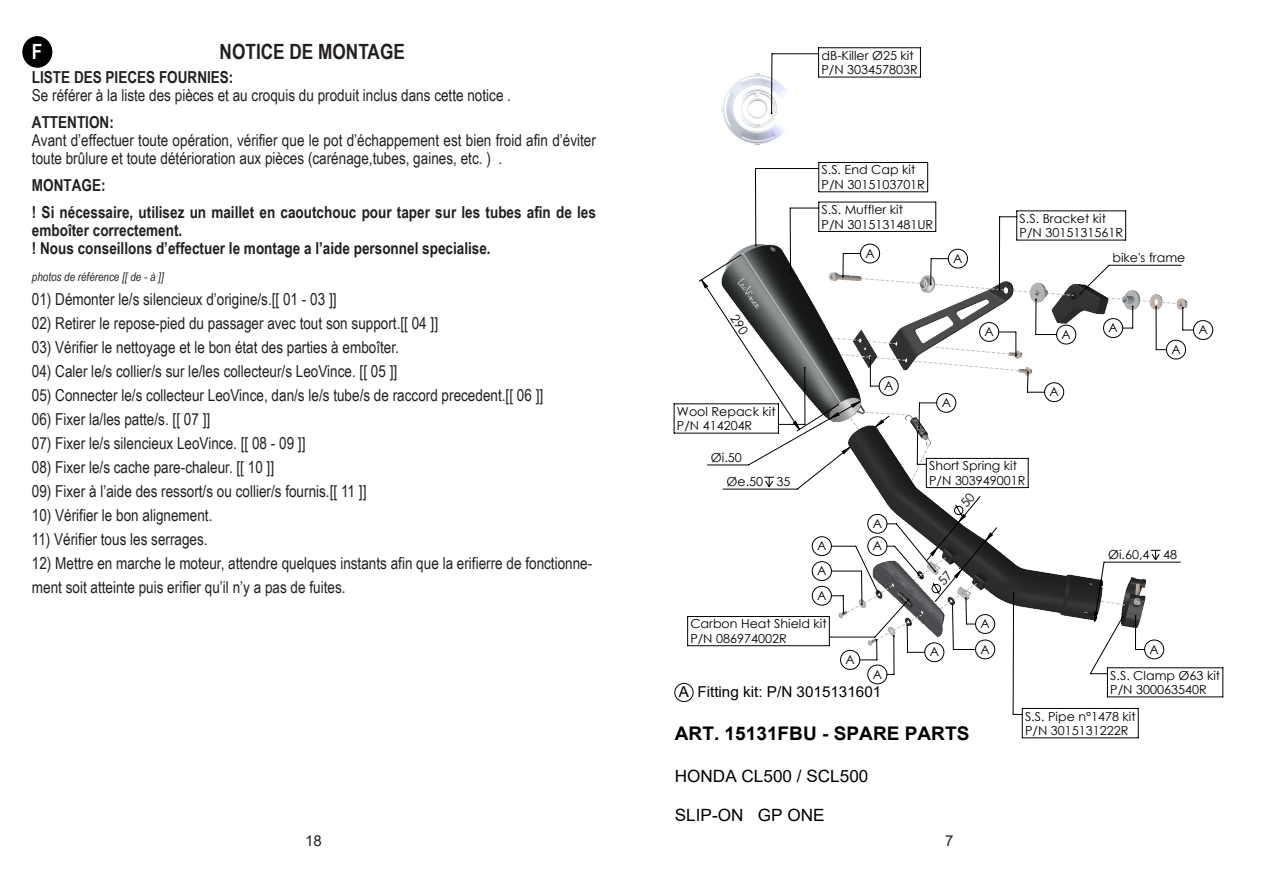
<style>
.page{position:relative;width:1263px;height:893px;background:#fff}
.page>*{position:absolute;margin:0;border:0;box-sizing:border-box;transform-origin:0 0}
.t1{font:700 21px "Arial Narrow";color:#231f20}
.t2{font:700 21px "Arial Narrow";color:#fff}
.t3{font:700 18.75px "Arial";color:#000}
.t4{font:16.95px "Arial";color:#000}
.t5{font:16.5px/18px "Arial Narrow";color:#231f20}
.t6{font:700 16.5px/18px "Arial Narrow";color:#231f20}
.t7{font:15px "Arial";color:#000}
.t8{font:15px "Arial";color:#231f20}
.t9{font:12.45px/14.7px "Century Gothic";color:#000}
.t10{font:italic 12px "Arial Narrow";color:#231f20}
</style>
<div class="page">
<div style="left:22px;top:36px;width:30px;height:32px;background:#000001;border-radius:50%"></div>
<svg style="left:674px;top:47px;width:549px;height:691px"></svg>
<svg style="left:707px;top:432px;width:48px;height:190px"></svg>
<svg style="left:755px;top:112px;width:429px;height:529px"></svg>
<svg style="left:831px;top:402px;width:270px;height:219px"></svg>
<svg style="left:847px;top:492px;width:150px;height:148px"></svg>
<svg style="left:699px;top:253px;width:338px;height:179px"></svg>
<p class="t2" style="left:32px;top:36px;width:12px">F</p>
<p class="t1" style="left:220px;top:36px;width:187px">NOTICE DE MONTAGE</p>
<p class="t6" style="left:32px;top:67px;width:203px">LISTE DES PIECES FOURNIES:</p>
<p class="t5" style="left:32px;top:86px;width:481px">Se référer à la liste des pièces et au croquis du produit inclus dans cette notice .</p>
<p class="t6" style="left:32px;top:112px;width:83px">ATTENTION:</p>
<p class="t5" style="left:32px;top:131px;width:565px">Avant d’effectuer toute opération, vérifier que le pot d’échappement est bien froid afin d’éviter toute brûlure et toute détérioration aux pièces (carénage,tubes, gaines, etc. ) .</p>
<p class="t6" style="left:32px;top:175px;width:75px">MONTAGE:</p>
<p class="t6" style="left:32px;top:202px;width:565px">! Si nécessaire, utilisez un maillet en caoutchouc pour taper sur les tubes afin de les emboîter correctement.</p>
<p class="t6" style="left:32px;top:238px;width:460px">! Nous conseillons d’effectuer le montage a l’aide personnel specialise.</p>
<p class="t10" style="left:32px;top:268px;width:133px">photos de référence [[ de - à ]]</p>
<p class="t5" style="left:32px;top:290px;width:306px">01) Démonter le/s silencieux d’origine/s.[[ 01 - 03 ]]</p>
<p class="t5" style="left:32px;top:314px;width:408px">02) Retirer le repose-pied du passager avec tout son support.[[ 04 ]]</p>
<p class="t5" style="left:32px;top:338px;width:369px">03) Vérifier le nettoyage et le bon état des parties à emboîter.</p>
<p class="t5" style="left:32px;top:362px;width:367px">04) Caler le/s collier/s sur le/les collecteur/s LeoVince. [[ 05 ]]</p>
<p class="t5" style="left:32px;top:386px;width:513px">05) Connecter le/s collecteur LeoVince, dan/s le/s tube/s de raccord precedent.[[ 06 ]]</p>
<p class="t5" style="left:32px;top:410px;width:180px">06) Fixer la/les patte/s. [[ 07 ]]</p>
<p class="t5" style="left:32px;top:434px;width:275px">07) Fixer le/s silencieux LeoVince. [[ 08 - 09 ]]</p>
<p class="t5" style="left:32px;top:458px;width:244px">08) Fixer le/s cache pare-chaleur. [[ 10 ]]</p>
<p class="t5" style="left:32px;top:482px;width:336px">09) Fixer à l’aide des ressort/s ou collier/s fournis.[[ 11 ]]</p>
<p class="t5" style="left:32px;top:506px;width:182px">10) Vérifier le bon alignement.</p>
<p class="t5" style="left:32px;top:530px;width:177px">11) Vérifier tous les serrages.</p>
<p class="t5" style="left:32px;top:551px;width:562px;line-height:24px">12) Mettre en marche le moteur, attendre quelques instants afin que la erifierre de fonctionne&shy;ment soit atteinte puis erifier qu’il n’y a pas de fuites.</p>
<p class="t9" style="left:821px;top:48px;width:98px">dB-Killer Ø25 kit<br>P/N 303457803R</p>
<p class="t9" style="left:821px;top:162px;width:105px">S.S. End Cap kit<br>P/N 3015103701R</p>
<p class="t9" style="left:822px;top:202px;width:113px">S.S. Muffler kit<br>P/N 3015131481UR</p>
<p class="t9" style="left:865px;top:246px;width:11px">A</p>
<p class="t9" style="left:953px;top:251px;width:11px">A</p>
<p class="t9" style="left:1020px;top:211px;width:105px">S.S. Bracket kit<br>P/N 3015131561R</p>
<p class="t9" style="left:1112px;top:250px;width:74px">bike's frame</p>
<p class="t9" style="left:677px;top:404px;width:100px">Wool Repack kit<br>P/N 414204R</p>
<p class="t9" style="left:726px;top:445px;width:66px;line-height:24px;text-indent:-16px">Øi.50<br>Øe.50 35</p>
<p class="t9" style="left:817px;top:538px;width:11px">A</p>
<p class="t9" style="left:817px;top:563px;width:11px">A</p>
<p class="t9" style="left:817px;top:588px;width:11px">A</p>
<p class="t9" style="left:690px;top:616px;width:138px">Carbon Heat Shield kit<br>P/N 086974002R</p>
<p class="t9" style="left:884px;top:378px;width:11px">A</p>
<p class="t9" style="left:873px;top:512px;width:11px;line-height:22.4px">A<br>A</p>
<p class="t9" style="left:845px;top:652px;width:11px">A</p>
<p class="t9" style="left:942px;top:395px;width:11px">A</p>
<p class="t9" style="left:984px;top:324px;width:11px">A</p>
<p class="t9" style="left:1108px;top:320px;width:11px">A</p>
<p class="t9" style="left:1061px;top:327px;width:11px">A</p>
<p class="t9" style="left:1049px;top:384px;width:11px">A</p>
<p class="t9" style="left:929px;top:458px;width:98px">Short Spring kit<br>P/N 303949001R</p>
<p class="t9" style="left:1171px;top:342px;width:11px">A</p>
<p class="t9" style="left:1198px;top:322px;width:11px">A</p>
<p class="t9" style="left:930px;top:644px;width:11px">A</p>
<p class="t9" style="left:980px;top:611px;width:11px;line-height:25.3px">A<br>A</p>
<p class="t9" style="left:1108px;top:547px;width:70px">Øi.60,4 48</p>
<p class="t9" style="left:1149px;top:642px;width:11px">A</p>
<p class="t9" style="left:873px;top:667px;width:11px">A</p>
<p class="t7" style="left:679px;top:681px;width:204px">A Fitting kit: P/N 3015131601</p>
<p class="t3" style="left:675px;top:720px;width:296px">ART. 15131FBU - SPARE PARTS</p>
<p class="t4" style="left:675px;top:764px;width:195px">HONDA CL500 / SCL500</p>
<p class="t4" style="left:675px;top:803px;width:151px">SLIP-ON GP ONE</p>
<p class="t9" style="left:1110px;top:668px;width:111px">S.S. Clamp Ø63 kit<br>P/N 300063540R</p>
<p class="t9" style="left:1025px;top:708px;width:112px">S.S. Pipe n°1478 kit<br>P/N 3015131222R</p>
<p class="t8" style="left:305px;top:830px;width:18px">18</p>
<p class="t8" style="left:945px;top:830px;width:10px">7</p>
</div>
